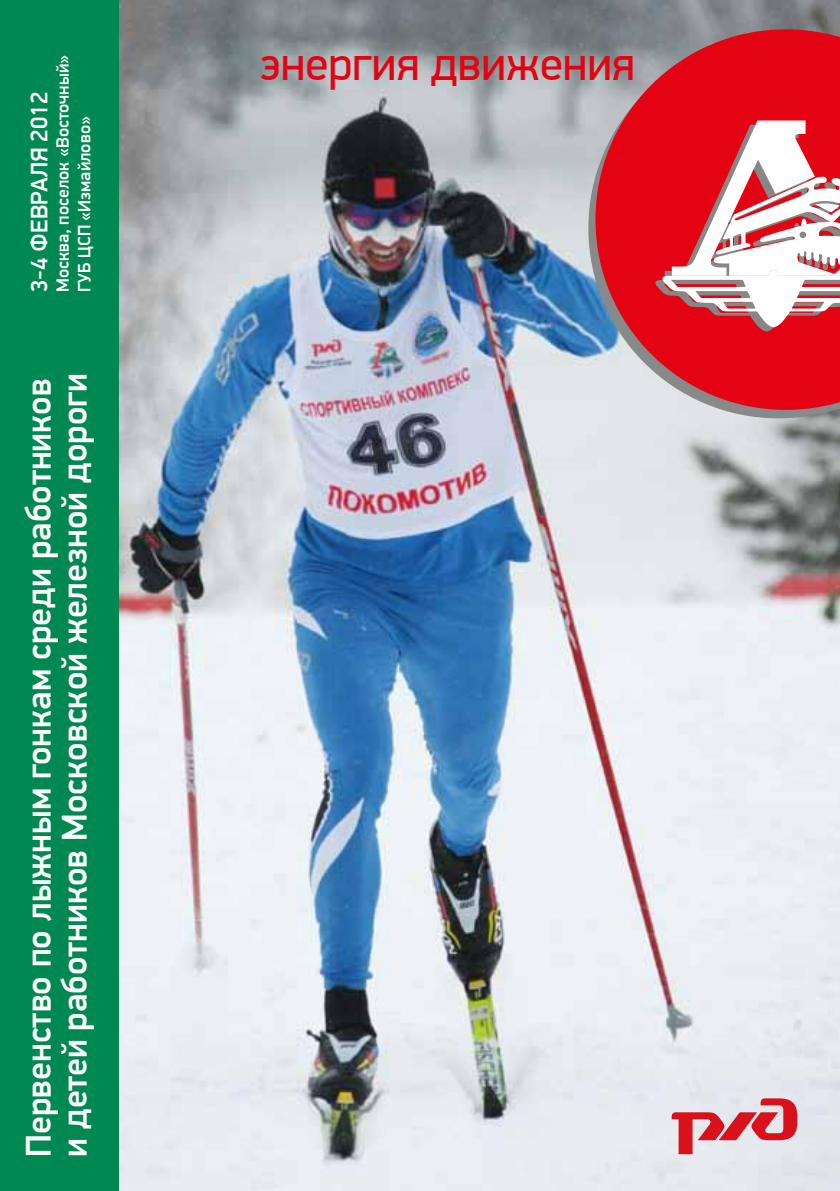
<style>
.page{position:relative;width:840px;height:1191px;background:#fff}
.page>*{position:absolute;margin:0;border:0;box-sizing:border-box;transform-origin:0 0}
.t1{font:48px "PF Din Display Pro";color:#e30313}
.t2{font:500 36px/36px "PF Din Display Pro";color:#fff}
.t3{font:500 24px "PF Din Display Pro";color:#fff}
.t4{font:500 18px/21.6px "PF Din Display Pro";color:#fff}
</style>
<div class="page">
<img style="left:118px;top:0;width:721px;height:1191px">
<div style="left:0;top:0;width:118px;height:1191px;background:#008852"></div>
<svg style="left:588px;top:38px;width:251px;height:380px;background:#abb5bf"></svg>
<svg style="left:595px;top:29px;width:244px;height:381px;background:#d03543"></svg>
<svg style="left:653px;top:120px;width:186px;height:211px"></svg>
<svg style="left:671px;top:1098px;width:125px;height:56px;background:#e0939a"></svg>
<p class="t3" style="left:25px;top:292px;width:202px;rotate:-90deg">3-4 февраля 2012</p>
<p class="t4" style="left:52px;top:292px;width:239px;rotate:-90deg">Москва, поселок «Восточный»<br>ГУБ ЦСП «Измайлово»</p>
<h1 class="t1" style="left:260px;top:36px;width:376px">энергия движения</h1>
<p class="t2" style="left:21px;top:1157px;width:785px;rotate:-90deg">Первенство по лыжным гонкам среди работников и детей работников Московской железной дороги</p>
</div>
